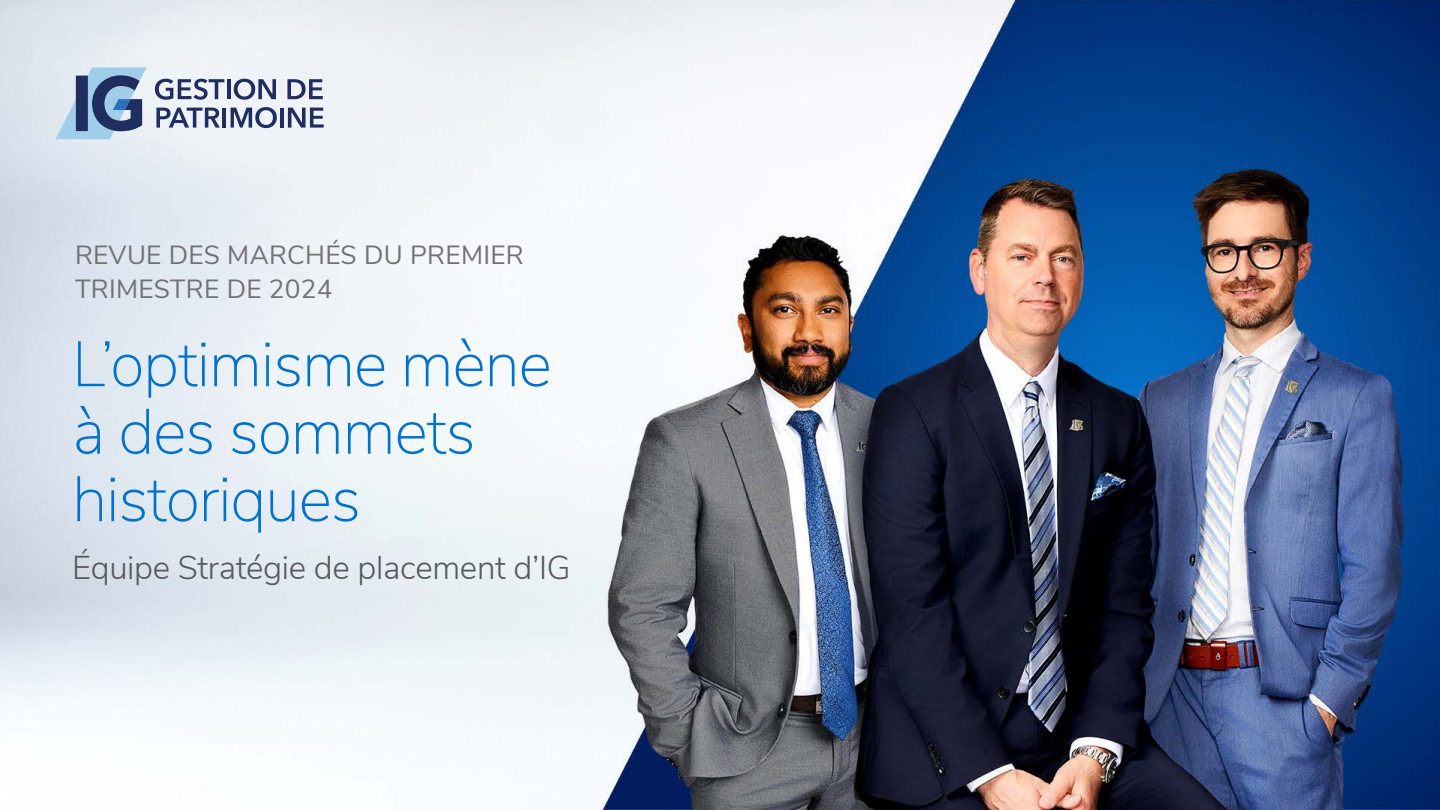
<style>
.page{position:relative;width:1440px;height:810px;background:#fff}
.page>*{position:absolute;margin:0;border:0;box-sizing:border-box;transform-origin:0 0}
.IG_Main_head{font:200 63.75px/67.5px "Nunito Sans";letter-spacing:-.02em;color:#0072ce}
.IG_Main_head-2{font:300 33px "Nunito Sans";letter-spacing:-.01em;color:#59595c}
.IG_Main_head-3{font:26.25px/33.8px "Nunito Sans";letter-spacing:.01em;color:#727274}
</style>
<div class="page">
<img style="left:0;top:0;width:1440px;height:810px">
<svg style="left:56px;top:68px;width:1275px;height:71px"></svg>
<div style="left:76px;top:76px;width:12px;height:55px;background:#1f2d60"></div>
<p class="IG_Main_head-3" style="left:75px;top:236px;width:450px">REVUE DES MARCHÉS DU PREMIER<br>TRIMESTRE DE 2024</p>
<p class="IG_Main_head" style="left:72px;top:328px;width:481px">L’optimisme mène à des sommets historiques</p>
<p class="IG_Main_head-2" style="left:72px;top:543px;width:500px">Équipe Stratégie de placement d’IG</p>
</div>
